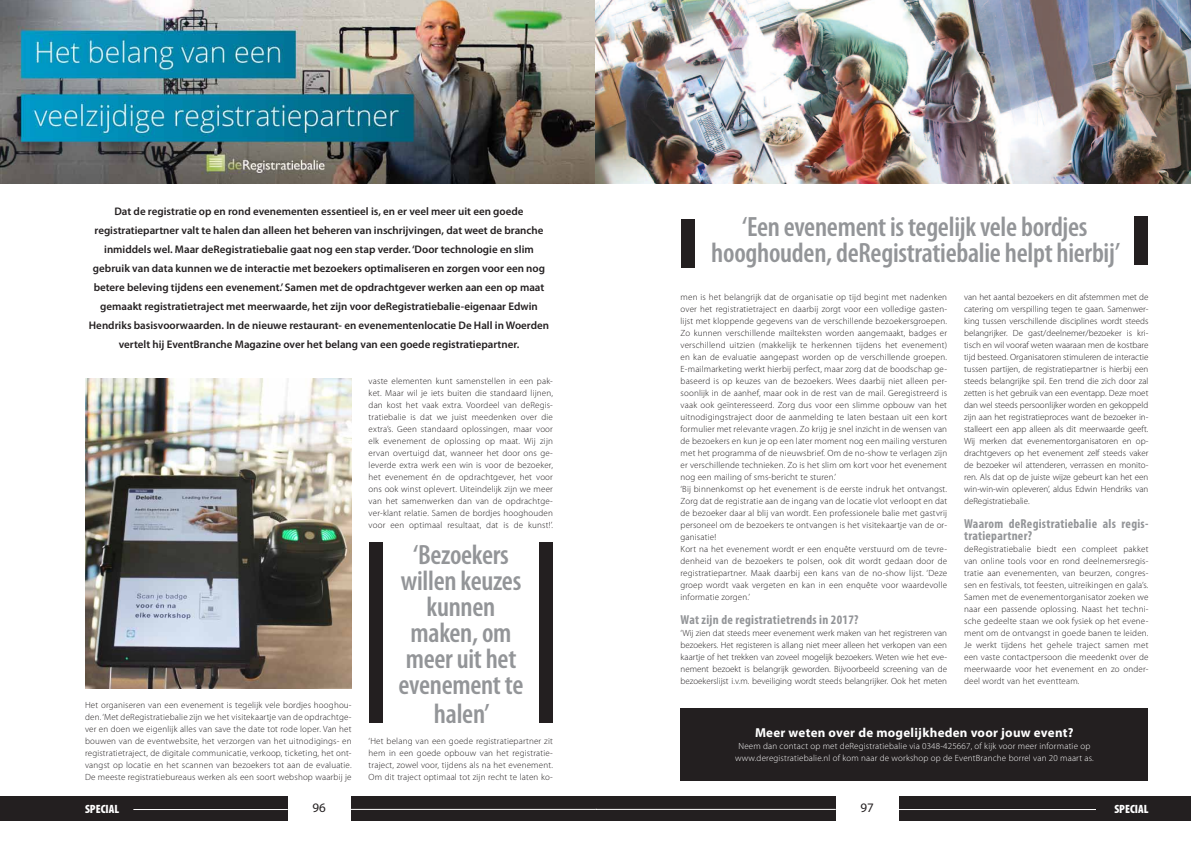
<style>
.page{position:relative;width:1191px;height:842px;background:#fff}
.page>*{position:absolute;margin:0;border:0;box-sizing:border-box;transform-origin:0 0}
.STREAMER_NEW{font:600 condensed 28px/26px "Myriad Pro";letter-spacing:-.01em;color:#939598;text-align:center}
.TUSSENKOP_NEW{font:700 condensed 13px/12px "Myriad Pro";letter-spacing:.02em;color:#939598}
.BODY_NEW{font:700 13px "Myriad Pro";letter-spacing:.02em;color:#fff}
.t1{font:13px "Myriad Pro";color:#231f20}
.t2{font:900 condensed 12px "Myriad Pro";color:#fff}
.INLEIDING_NEW{font:600 11px/19px "Myriad Pro";color:#231f20;text-align:center}
.BODY_NEW-2{font:300 9px/12px "Myriad Pro";letter-spacing:.02em;color:#231f20;text-align:justify}
.BODY_NEW-3{font:300 9px "Myriad Pro";letter-spacing:.02em;color:#fff}
</style>
<div class="page">
<div style="left:595px;top:796px;width:596px;height:25px;background:#231f20"></div>
<div style="left:0;top:796px;width:595px;height:25px;background:#231f20"></div>
<hr style="left:898px;top:809px;width:198px;height:1px;background:#fff">
<hr style="left:133px;top:809px;width:155px;height:1px;background:#fff">
<hr style="left:350px;top:809px;width:245px;height:1px;background:#fff">
<hr style="left:595px;top:809px;width:241px;height:1px;background:#fff">
<div style="left:288px;top:792px;width:62px;height:33px;background:#fff"></div>
<div style="left:836px;top:792px;width:62px;height:33px;background:#fff"></div>
<img style="left:0;top:0;width:1191px;height:184px">
<div style="left:680px;top:708px;width:468px;height:72px;background:#231f20"></div>
<img style="left:85px;top:378px;width:266px;height:310px">
<div style="left:369px;top:543px;width:14px;height:180px;background:#231f20"></div>
<div style="left:681px;top:219px;width:14px;height:48px;background:#231f20"></div>
<div style="left:1134px;top:216px;width:14px;height:48px;background:#231f20"></div>
<div style="left:539px;top:543px;width:14px;height:180px;background:#231f20"></div>
<p class="INLEIDING_NEW" style="left:89px;top:202px;width:462px">Dat de registratie op en rond evenementen essentieel is, en er veel meer uit een goede registratiepartner valt te halen dan alleen het beheren van inschrijvingen, dat weet de branche inmiddels wel. Maar deRegistratiebalie gaat nog een stap verder. ‘Door technologie en slim gebruik van data kunnen we de interactie met bezoekers optimaliseren en zorgen voor een nog betere beleving tijdens een evenement.’ Samen met de opdrachtgever werken aan een op maat gemaakt registratietraject met meerwaarde, het zijn voor deRegistratiebalie-eigenaar Edwin Hendriks basisvoorwaarden. In de nieuwe restaurant- en evenementenlocatie De Hall in Woerden vertelt hij EventBranche Magazine over het belang van een goede registratiepartner.</p>
<p class="BODY_NEW-2" style="left:85px;top:699px;width:268px">Het organiseren van een evenement is tegelijk vele bordjes hooghou&shy;den. ‘Met deRegistratiebalie zijn we het visitekaartje van de opdrachtge&shy;ver en doen we eigenlijk alles van save the date tot rode loper. Van het bouwen van de eventwebsite, het verzorgen van het uitnodigings- en registratietraject, de digitale communicatie, verkoop, ticketing, het ont&shy;vangst op locatie en het scannen van bezoekers tot aan de evaluatie.<br>De meeste registratiebureaus werken als een soort webshop waarbij je</p>
<p class="BODY_NEW-2" style="left:369px;top:375px;width:186px">vaste elementen kunt samenstellen in een pak&shy;ket. Maar wil je iets buiten die standaard lijnen, dan kost het vaak extra. Voordeel van deRegis&shy;tratiebalie is dat we juist meedenken over die extra’s. Geen standaard oplossingen, maar voor elk evenement de oplossing op maat. Wij zijn ervan overtuigd dat, wanneer het door ons ge&shy;leverde extra werk een win is voor de bezoeker, het evenement én de opdrachtgever, het voor ons ook winst oplevert. Uiteindelijk zijn we meer van het samenwerken dan van de opdrachtge&shy;ver-klant relatie. Samen de bordjes hooghouden voor een optimaal resultaat, dat is de kunst!’.</p>
<p class="STREAMER_NEW" style="left:399px;top:542px;width:126px">‘Bezoekers willen keuzes kunnen maken, om meer uit het evenement te</p>
<p class="STREAMER_NEW" style="left:434px;top:701px;width:57px">halen’</p>
<p class="BODY_NEW-2" style="left:369px;top:735px;width:186px">‘Het belang van een goede registratiepartner zit hem in een goede opbouw van het registratie&shy;traject, zowel voor, tijdens als na het evenement.<br>Om dit traject optimaal tot zijn recht te laten ko-</p>
<p class="STREAMER_NEW" style="left:711px;top:214px;width:410px">‘Een evenement is tegelijk vele bordjes hooghouden, deRegistratiebalie helpt hierbij’</p>
<p class="BODY_NEW-2" style="left:680px;top:291px;width:268px">men is het belangrijk dat de organisatie op tijd begint met nadenken over het registratietraject en daarbij zorgt voor een volledige gasten&shy;lijst met kloppende gegevens van de verschillende bezoekersgroepen.<br>Zo kunnen verschillende mailteksten worden aangemaakt, badges er verschillend uitzien (makkelijk te herkennen tijdens het evenement) en kan de evaluatie aangepast worden op de verschillende groepen.<br>E-mailmarketing werkt hierbij perfect, maar zorg dat de boodschap ge&shy;baseerd is op keuzes van de bezoekers. Wees daarbij niet alleen per&shy;soonlijk in de aanhef, maar ook in de rest van de mail. Geregistreerd is vaak ook geïnteresseerd. Zorg dus voor een slimme opbouw van het uitnodigingstraject door de aanmelding te laten bestaan uit een kort formulier met relevante vragen. Zo krijg je snel inzicht in de wensen van de bezoekers en kun je op een later moment nog een mailing versturen met het programma of de nieuwsbrief. Om de no-show te verlagen zijn er verschillende technieken. Zo is het slim om kort voor het evenement nog een mailing of sms-bericht te sturen.’</p>
<p class="BODY_NEW-2" style="left:680px;top:483px;width:268px">‘Bij binnenkomst op het evenement is de eerste indruk het ontvangst.<br>Zorg dat de registratie aan de ingang van de locatie vlot verloopt en dat de bezoeker daar al blij van wordt. Een professionele balie met gastvrij personeel om de bezoekers te ontvangen is het visitekaartje van de or&shy;ganisatie!</p>
<p class="BODY_NEW-2" style="left:680px;top:543px;width:268px">Kort na het evenement wordt er een enquête verstuurd om de tevre&shy;denheid van de bezoekers te polsen, ook dit wordt gedaan door de registratiepartner. Maak daarbij een kans van de no-show lijst. ‘Deze groep wordt vaak vergeten en kan in een enquête voor waardevolle informatie zorgen.’</p>
<p class="TUSSENKOP_NEW" style="left:680px;top:613px;width:179px">Wat zijn de registratietrends in 2017?</p>
<p class="BODY_NEW-2" style="left:680px;top:627px;width:268px">‘Wij zien dat steeds meer evenement werk maken van het registreren van bezoekers. Het registeren is allang niet meer alleen het verkopen van een kaartje of het trekken van zoveel mogelijk bezoekers. Weten wie het eve&shy;nement bezoekt is belangrijk geworden. Bijvoorbeeld screening van de bezoekerslijst i.v.m. beveiliging wordt steeds belangrijker. Ook het meten</p>
<p class="BODY_NEW-2" style="left:964px;top:291px;width:186px">van het aantal bezoekers en dit afstemmen met de catering om verspilling tegen te gaan. Samenwer&shy;king tussen verschillende disciplines wordt steeds belangrijker. De gast/deelnemer/bezoeker is kri&shy;tisch en wil vooraf weten waaraan men de kostbare tijd besteed. Organisatoren stimuleren de interactie tussen partijen, de registratiepartner is hierbij een steeds belangrijke spil. Een trend die zich door zal zetten is het gebruik van een eventapp. Deze moet dan wel steeds persoonlijker worden en gekoppeld zijn aan het registratieproces want de bezoeker in&shy;stalleert een app alleen als dit meerwaarde geeft.<br>Wij merken dat evenementorganisatoren en op&shy;drachtgevers op het evenement zelf steeds vaker de bezoeker wil attenderen, verrassen en monito&shy;ren. Als dat op de juiste wijze gebeurt kan het een win-win-win opleveren’, aldus Edwin Hendriks van deRegistratiebalie.</p>
<p class="TUSSENKOP_NEW" style="left:964px;top:517px;width:186px">Waarom deRegistratiebalie als regis&shy;tratiepartner?</p>
<p class="BODY_NEW-2" style="left:964px;top:543px;width:186px">deRegistratiebalie biedt een compleet pakket van online tools voor en rond deelnemersregis&shy;tratie aan evenementen, van beurzen, congres&shy;sen en festivals, tot feesten, uitreikingen en gala’s.<br>Samen met de evenementorganisator zoeken we naar een passende oplossing. Naast het techni&shy;sche gedeelte staan we ook fysiek op het evene&shy;ment om de ontvangst in goede banen te leiden.<br>Je werkt tijdens het gehele traject samen met een vaste contactpersoon die meedenkt over de meerwaarde voor het evenement en zo onder&shy;deel wordt van het eventteam.</p>
<p class="BODY_NEW" style="left:755px;top:725px;width:320px">Meer weten over de mogelijkheden voor jouw event?</p>
<p class="BODY_NEW-3" style="left:738px;top:740px;width:353px">Neem dan contact op met deRegistratiebalie via 0348-425667, of kijk voor meer informatie op</p>
<p class="BODY_NEW-3" style="left:735px;top:752px;width:360px">www.deregistratiebalie.nl of kom naar de workshop op de EventBranche borrel van 20 maart as.</p>
<h3 class="t2" style="left:85px;top:801px;width:36px">SPECIAL</h3>
<p class="t1" style="left:312px;top:800px;width:15px">96</p>
<p class="t1" style="left:860px;top:800px;width:15px">97</p>
<h3 class="t2" style="left:1114px;top:801px;width:36px">SPECIAL</h3>
</div>
